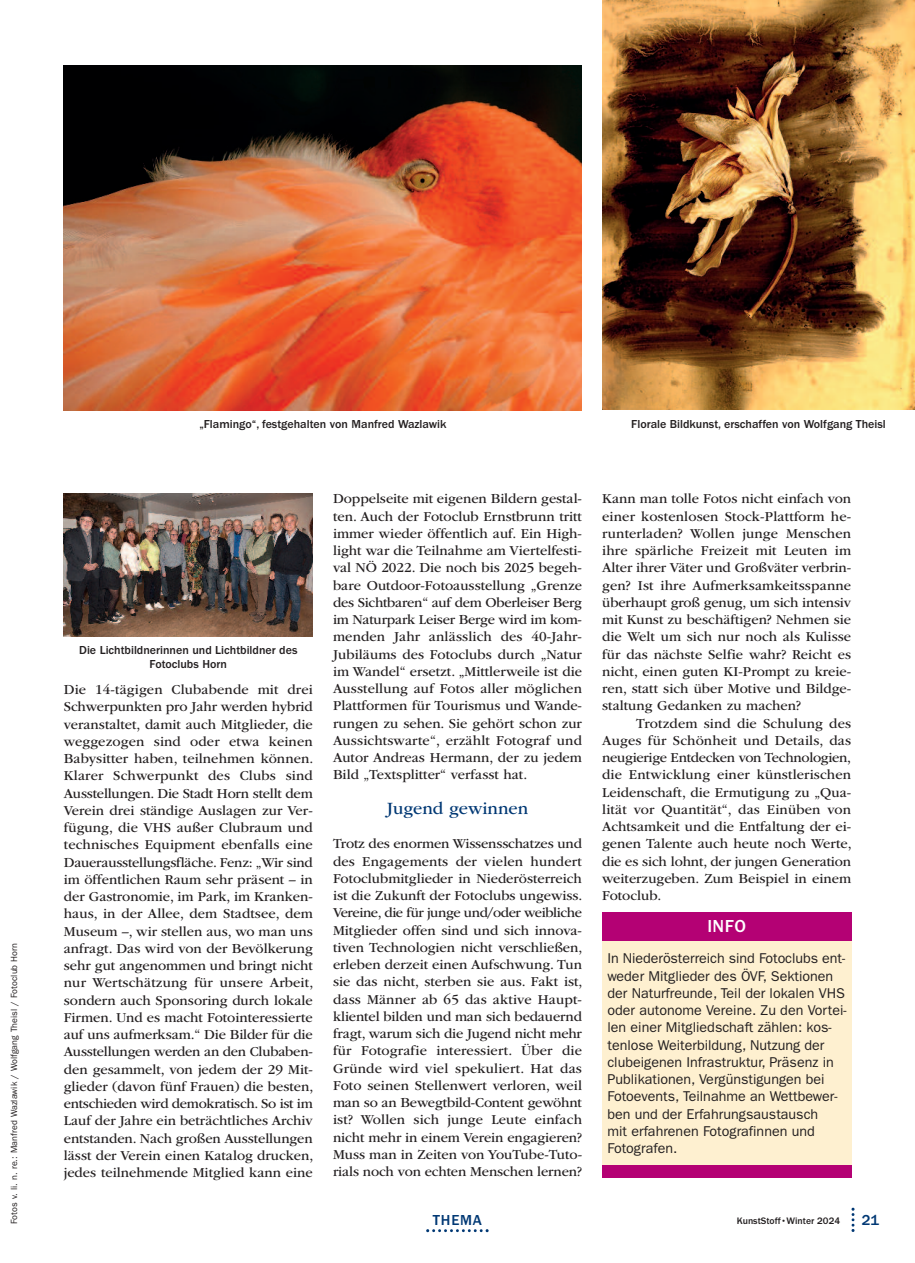
<style>
.page{position:relative;width:915px;height:1263px;background:#fff}
.page>*{position:absolute;margin:0;border:0;box-sizing:border-box;transform-origin:0 0}
.t1{font:18px "ITC Garamond Std";color:#013874}
.t2{font:500 18px "ITC Franklin Gothic Std";color:#fff}
.t3{font:500 15px "ITC Franklin Gothic Std";letter-spacing:.05em;color:#013874}
.t4{font:14.25px/17.2px "ITC Garamond Std";color:#231f20;text-align:justify}
.t5{font:14.25px/17.2px "ITC Franklin Gothic Std";color:#231f20}
.t6{font:500 12px/13.5px "ITC Franklin Gothic Std";color:#231f20;text-align:center}
.t7{font:500 9.75px "ITC Franklin Gothic Std";color:#231f20}
.t8{font:9px "ITC Franklin Gothic Std";letter-spacing:.01em;color:#231f20}
</style>
<div class="page">
<svg style="left:851px;top:1208px;width:3px;height:24px"></svg>
<svg style="left:426px;top:1229px;width:62px;height:3px"></svg>
<div style="left:602px;top:940px;width:249px;height:225px;background:#fef0d0"></div>
<div style="left:602px;top:912px;width:249px;height:29px;background:#b40174"></div>
<div style="left:602px;top:1165px;width:249px;height:13px;background:#b40174"></div>
<img style="left:64px;top:65px;width:517px;height:345px">
<img style="left:602px;top:0;width:312px;height:410px">
<img style="left:64px;top:493px;width:249px;height:143px">
<p class="t8" style="left:11px;top:1224px;width:282px;rotate:-90deg">Fotos v. li. n. re.: Manfred Wazlawik / Wolfgang Theisl / Fotoclub Horn</p>
<p class="t6" style="left:199px;top:418px;width:248px">„Flamingo“, festgehalten von Manfred Wazlawik</p>
<p class="t6" style="left:631px;top:418px;width:256px">Florale Bildkunst, erschaffen von Wolfgang Theisl</p>
<p class="t6" style="left:79px;top:644px;width:220px">Die Lichtbildnerinnen und Lichtbildner des<br>Fotoclubs Horn</p>
<p class="t4" style="left:64px;top:682px;width:251px">Die 14-tägigen Clubabende mit drei Schwerpunkten pro Jahr werden hybrid veranstaltet, damit auch Mitglieder, die weggezogen sind oder etwa keinen Babysitter haben, teilnehmen können.<br>Klarer Schwerpunkt des Clubs sind Ausstellungen. Die Stadt Horn stellt dem Verein drei ständige Auslagen zur Ver&shy;fügung, die VHS außer Clubraum und technisches Equipment ebenfalls eine Dauerausstellungsfläche. Fenz: „Wir sind im öffentlichen Raum sehr präsent – in der Gastronomie, im Park, im Kranken&shy;haus, in der Allee, dem Stadtsee, dem Museum –, wir stellen aus, wo man uns anfragt. Das wird von der Bevölkerung sehr gut angenommen und bringt nicht nur Wertschätzung für unsere Arbeit, sondern auch Sponsoring durch lokale Firmen. Und es macht Fotointeressierte auf uns aufmerksam.“ Die Bilder für die Ausstellungen werden an den Clubaben&shy;den gesammelt, von jedem der 29 Mit&shy;glieder (davon fünf Frauen) die besten, entschieden wird demokratisch. So ist im Lauf der Jahre ein beträchtliches Archiv entstanden. Nach großen Ausstellungen lässt der Verein einen Katalog drucken, jedes teilnehmende Mitglied kann eine</p>
<p class="t4" style="left:333px;top:491px;width:250px">Doppelseite mit eigenen Bildern gestal&shy;ten. Auch der Fotoclub Ernstbrunn tritt immer wieder öffentlich auf. Ein High&shy;light war die Teilnahme am Viertelfesti&shy;val NÖ 2022. Die noch bis 2025 begeh&shy;bare Outdoor-Fotoausstellung „Grenze des Sichtbaren“ auf dem Oberleiser Berg im Naturpark Leiser Berge wird im kom&shy;menden Jahr anlässlich des 40-Jahr-Jubiläums des Fotoclubs durch „Natur im Wandel“ ersetzt. „Mittlerweile ist die Ausstellung auf Fotos aller möglichen Plattformen für Tourismus und Wande&shy;rungen zu sehen. Sie gehört schon zur Aussichtswarte“, erzählt Fotograf und Autor Andreas Hermann, der zu jedem Bild „Textsplitter“ verfasst hat.</p>
<p class="t1" style="left:386px;top:802px;width:143px">Jugend gewinnen</p>
<p class="t4" style="left:333px;top:836px;width:251px">Trotz des enormen Wissensschatzes und des Engagements der vielen hundert Fotoclubmitglieder in Niederösterreich ist die Zukunft der Fotoclubs ungewiss.<br>Vereine, die für junge und/oder weibliche Mitglieder offen sind und sich innova&shy;tiven Technologien nicht verschließen, erleben derzeit einen Aufschwung. Tun sie das nicht, sterben sie aus. Fakt ist, dass Männer ab 65 das aktive Haupt&shy;klientel bilden und man sich bedauernd fragt, warum sich die Jugend nicht mehr für Fotografie interessiert. Über die Gründe wird viel spekuliert. Hat das Foto seinen Stellenwert verloren, weil man so an Bewegtbild-Content gewöhnt ist? Wollen sich junge Leute einfach nicht mehr in einem Verein engagieren?<br>Muss man in Zeiten von YouTube-Tuto&shy;rials noch von echten Menschen lernen?</p>
<p class="t4" style="left:602px;top:491px;width:250px">Kann man tolle Fotos nicht einfach von einer kostenlosen Stock-Plattform he&shy;runterladen? Wollen junge Menschen ihre spärliche Freizeit mit Leuten im Alter ihrer Väter und Großväter verbrin&shy;gen? Ist ihre Aufmerksamkeitsspanne überhaupt groß genug, um sich intensiv mit Kunst zu beschäftigen? Nehmen sie die Welt um sich nur noch als Kulisse für das nächste Selfie wahr? Reicht es nicht, einen guten KI-Prompt zu kreie&shy;ren, statt sich über Motive und Bildge&shy;staltung Gedanken zu machen?</p>
<p class="t4" style="left:602px;top:716px;width:251px;text-indent:34px">Trotzdem sind die Schulung des Auges für Schönheit und Details, das neugierige Entdecken von Technologien, die Entwicklung einer künstlerischen Leidenschaft, die Ermutigung zu „Qua&shy;lität vor Quantität“, das Einüben von Achtsamkeit und die Entfaltung der ei&shy;genen Talente auch heute noch Werte, die es sich lohnt, der jungen Generation weiterzugeben. Zum Beispiel in einem Fotoclub.</p>
<p class="t2" style="left:707px;top:920px;width:40px">INFO</p>
<p class="t5" style="left:607px;top:951px;width:240px">In Niederösterreich sind Fotoclubs ent&shy;weder Mitglieder des ÖVF, Sektionen der Naturfreunde, Teil der lokalen VHS oder autonome Vereine. Zu den Vortei&shy;len einer Mitgliedschaft zählen: kos&shy;tenlose Weiterbildung, Nutzung der clubeigenen Infrastruktur, Präsenz in Publikationen, Vergünstigungen bei Fotoevents, Teilnahme an Wettbewer&shy;ben und der Erfahrungsaustausch<br>mit erfahrenen Fotografinnen und Fotografen.</p>
<p class="t3" style="left:433px;top:1215px;width:50px">THEMA</p>
<p class="t7" style="left:736px;top:1217px;width:105px">KunstStoff•Winter 2024</p>
<p class="t3" style="left:861px;top:1215px;width:19px">21</p>
</div>
